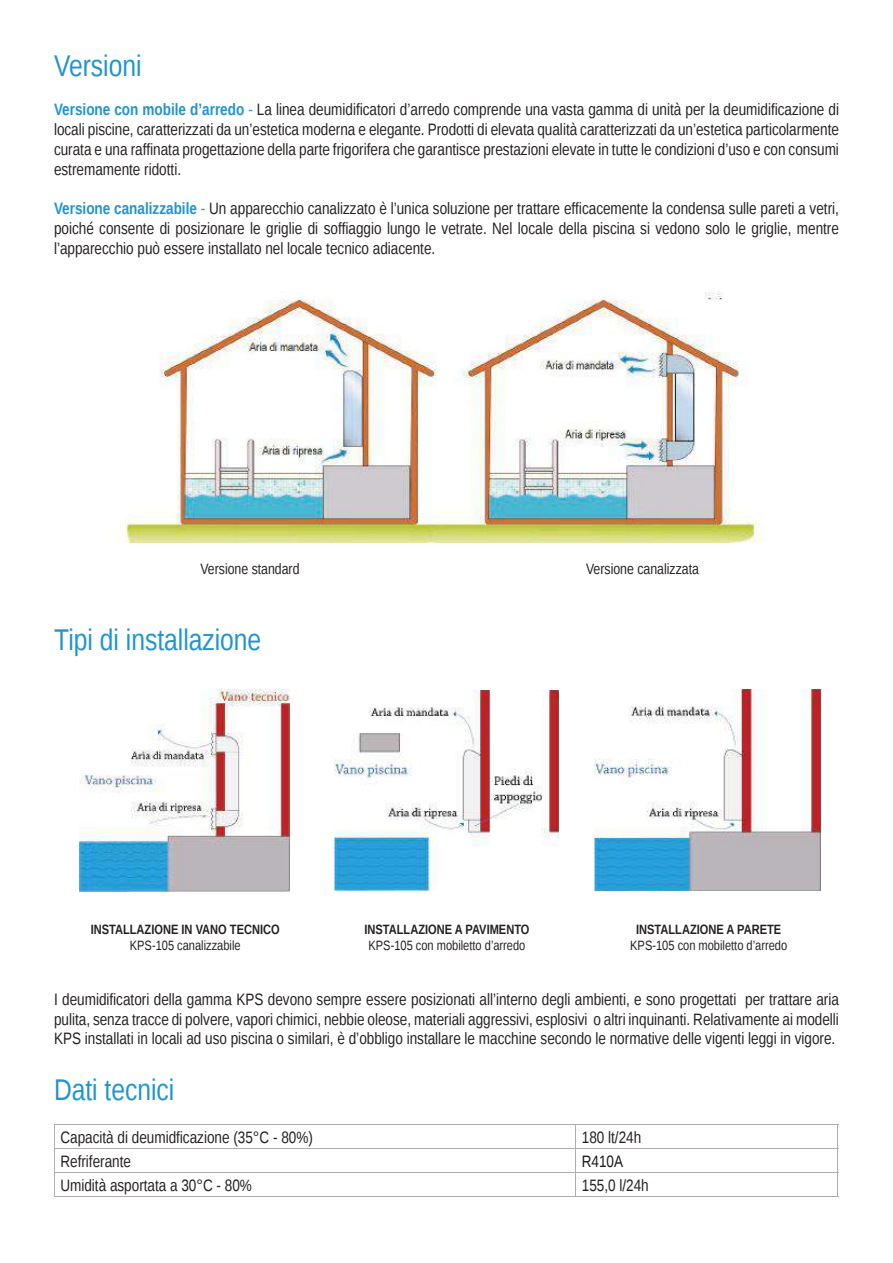
<style>
.page{position:relative;width:893px;height:1263px;background:#fff}
.page>*{position:absolute;margin:0;border:0;box-sizing:border-box;transform-origin:0 0}
.t1{font:30px "Liberation Sans Narrow";color:#1e94d0}
.t2{font:16.5px/19.8px "Liberation Sans Narrow";color:#241f1f;text-align:justify}
.t3{font:16.5px "Liberation Sans Narrow";color:#181717}
.t4{font:15px "Liberation Sans Narrow";color:#241f1f}
.t5{font:13.5px "Liberation Sans Narrow";color:#241f1f}
.t6{font:700 13.5px "Liberation Sans Narrow";color:#241f1f}
.s1{font-weight:700;color:#1e94d0}
.s2{color:#1e94d0}
</style>
<div class="page">
<hr style="left:54px;top:1124px;width:522px;height:1px;background:#adaeaf">
<hr style="left:576px;top:1124px;width:262px;height:1px;background:#adaeaf">
<hr style="left:54px;top:1148px;width:522px;height:1px;background:#adaeaf">
<hr style="left:576px;top:1148px;width:262px;height:1px;background:#adaeaf">
<hr style="left:54px;top:1172px;width:522px;height:1px;background:#adaeaf">
<svg style="left:54px;top:1125px;width:1px;height:71px"></svg>
<hr style="left:576px;top:1172px;width:262px;height:1px;background:#adaeaf">
<svg style="left:575px;top:1125px;width:1px;height:71px"></svg>
<svg style="left:837px;top:1125px;width:1px;height:71px"></svg>
<hr style="left:54px;top:1196px;width:522px;height:1px;background:#adaeaf">
<hr style="left:576px;top:1196px;width:262px;height:1px;background:#adaeaf">
<img style="left:124px;top:292px;width:639px;height:251px">
<img style="left:595px;top:689px;width:225px;height:202px">
<img style="left:334px;top:690px;width:224px;height:200px">
<img style="left:80px;top:689px;width:209px;height:202px">
<h1 class="t1" style="left:54px;top:49px;width:89px">Versioni</h1>
<p class="t2" style="left:54px;top:101px;width:786px"><span class="s1">Versione con mobile d’arredo</span> <span class="s2">-</span> La linea deumidificatori d’arredo comprende una vasta gamma di unità per la deumidificazione di locali piscine, caratterizzati da un’estetica moderna e elegante. Prodotti di elevata qualità caratterizzati da un’estetica particolarmente curata e una raffinata progettazione della parte frigorifera che garantisce prestazioni elevate in tutte le condizioni d’uso e con consumi estremamente ridotti.</p>
<p class="t2" style="left:54px;top:200px;width:786px"><span class="s1">Versione canalizzabile</span> <span class="s2">-</span> Un apparecchio canalizzato è l’unica soluzione per trattare efficacemente la condensa sulle pareti a vetri, poiché consente di posizionare le griglie di soffiaggio lungo le vetrate. Nel locale della piscina si vedono solo le griglie, mentre l’apparecchio può essere installato nel locale tecnico adiacente.</p>
<p class="t4" style="left:200px;top:561px;width:101px">Versione standard</p>
<p class="t4" style="left:586px;top:561px;width:114px">Versione canalizzata</p>
<h1 class="t1" style="left:54px;top:623px;width:209px">Tipi di installazione</h1>
<p class="t6" style="left:91px;top:920px;width:191px">INSTALLAZIONE IN VANO TECNICO</p>
<p class="t5" style="left:130px;top:938px;width:112px">KPS-105 canalizzabile</p>
<p class="t6" style="left:364px;top:920px;width:167px">INSTALLAZIONE A PAVIMENTO</p>
<p class="t5" style="left:368px;top:938px;width:158px">KPS-105 con mobiletto d’arredo</p>
<p class="t6" style="left:636px;top:920px;width:147px">INSTALLAZIONE A PARETE</p>
<p class="t5" style="left:630px;top:938px;width:158px">KPS-105 con mobiletto d’arredo</p>
<p class="t2" style="left:54px;top:990px;width:786px">I deumidificatori della gamma KPS devono sempre essere posizionati all’interno degli ambienti, e sono progettati per trattare aria pulita, senza tracce di polvere, vapori chimici, nebbie oleose, materiali aggressivi, esplosivi o altri inquinanti. Relativamente ai modelli KPS installati in locali ad uso piscina o similari, è d’obbligo installare le macchine secondo le normative delle vigenti leggi in vigore.</p>
<h1 class="t1" style="left:54px;top:1073px;width:122px">Dati tecnici</h1>
<p class="t2" style="left:60px;top:1128px;width:254px">Capacità di deumidficazione (35°C - 80%)</p>
<p class="t2" style="left:582px;top:1128px;width:61px">180 lt/24h</p>
<p class="t2" style="left:60px;top:1152px;width:72px">Refriferante</p>
<p class="t3" style="left:582px;top:1151px;width:43px">R410A</p>
<p class="t2" style="left:60px;top:1176px;width:193px">Umidità asportata a 30°C - 80%</p>
<p class="t2" style="left:582px;top:1176px;width:68px">155,0 l/24h</p>
</div>
